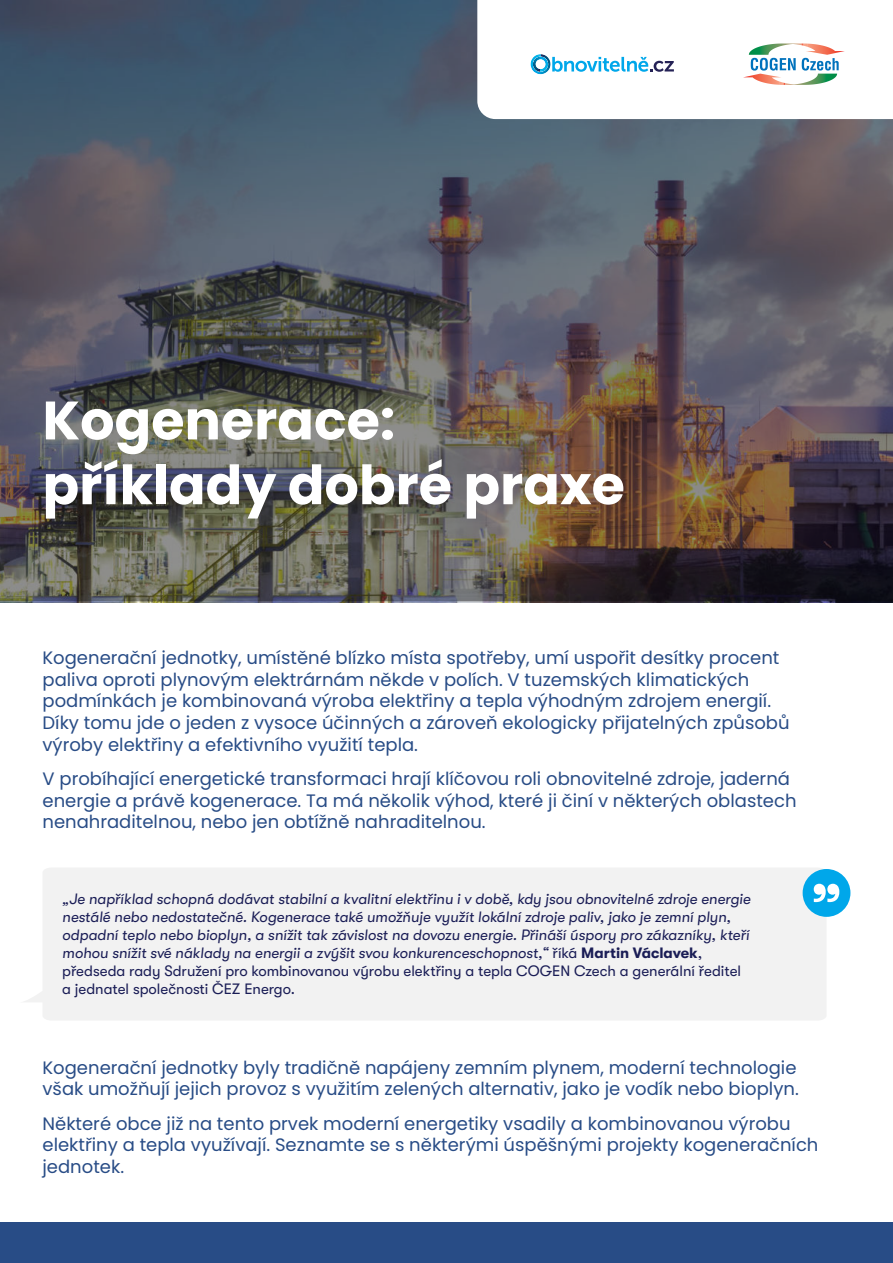
<style>
.page{position:relative;width:893px;height:1263px;background:#fff}
.page>*{position:absolute;margin:0;border:0;box-sizing:border-box;transform-origin:0 0}
.t1{font:700 54px/64.8px "Poppins";color:#fff}
.t2{font:18px/21.6px "Poppins";color:#284c86}
.t3{font:italic 15px/18px "GT Walsheim Pro";color:#1a1d56}
.s1{font-style:normal}
.s2{font-weight:700;font-style:normal}
</style>
<div class="page">
<img style="left:0;top:0;width:893px;height:601px">
<div style="left:0;top:1222px;width:893px;height:41px;background:#284c86"></div>
<svg style="left:477px;top:0;width:416px;height:119px"></svg>
<svg style="left:530px;top:54px;width:144px;height:20px"></svg>
<svg style="left:751px;top:58px;width:45px;height:13px"></svg>
<svg style="left:802px;top:58px;width:37px;height:13px"></svg>
<img style="left:749px;top:43px;width:96px;height:12px">
<img style="left:743px;top:74px;width:94px;height:11px">
<div style="left:24px;top:868px;width:802px;height:152px;background:#f2f2f2"></div>
<div style="left:803px;top:869px;width:47px;height:48px;background:#00a7ea;border-radius:50%"></div>
<svg style="left:814px;top:884px;width:25px;height:18px"></svg>
<h1 class="t1" style="left:43px;top:392px;width:584px">Kogenerace: příklady dobré praxe</h1>
<p class="t2" style="left:43px;top:647px;width:749px">Kogenerační jednotky, umístěné blízko místa spotřeby, umí uspořit desítky procent paliva oproti plynovým elektrárnám někde v polích. V tuzemských klimatických podmínkách je kombinovaná výroba elektřiny a tepla výhodným zdrojem energií.<br>Díky tomu jde o jeden z vysoce účinných a zároveň ekologicky přijatelných způsobů výroby elektřiny a efektivního využití tepla.</p>
<p class="t2" style="left:43px;top:768px;width:755px">V probíhající energetické transformaci hrají klíčovou roli obnovitelné zdroje, jaderná energie a právě kogenerace. Ta má několik výhod, které ji činí v některých oblastech nenahraditelnou, nebo jen obtížně nahraditelnou.</p>
<p class="t3" style="left:62px;top:889px;width:690px">„Je například schopná dodávat stabilní a kvalitní elektřinu i v době, kdy jsou obnovitelné zdroje energie nestálé nebo nedostatečné. Kogenerace také umožňuje využít lokální zdroje paliv, jako je zemní plyn, odpadní teplo nebo bioplyn, a snížit tak závislost na dovozu energie. Přináší úspory pro zákazníky, kteří mohou snížit své náklady na energii a zvýšit svou konkurenceschopnost,“ <span class="s1">říká</span> <span class="s2">Martin Václavek</span><span class="s1">, předseda rady Sdružení pro kombinovanou výrobu elektřiny a tepla COGEN Czech a generální ředitel a jednatel společnosti ČEZ Energo.</span></p>
<p class="t2" style="left:43px;top:1057px;width:758px">Kogenerační jednotky byly tradičně napájeny zemním plynem, moderní technologie však umožňují jejich provoz s využitím zelených alternativ, jako je vodík nebo bioplyn.</p>
<p class="t2" style="left:43px;top:1113px;width:777px">Některé obce již na tento prvek moderní energetiky vsadily a kombinovanou výrobu elektřiny a tepla využívají. Seznamte se s některými úspěšnými projekty kogeneračních jednotek.</p>
</div>
